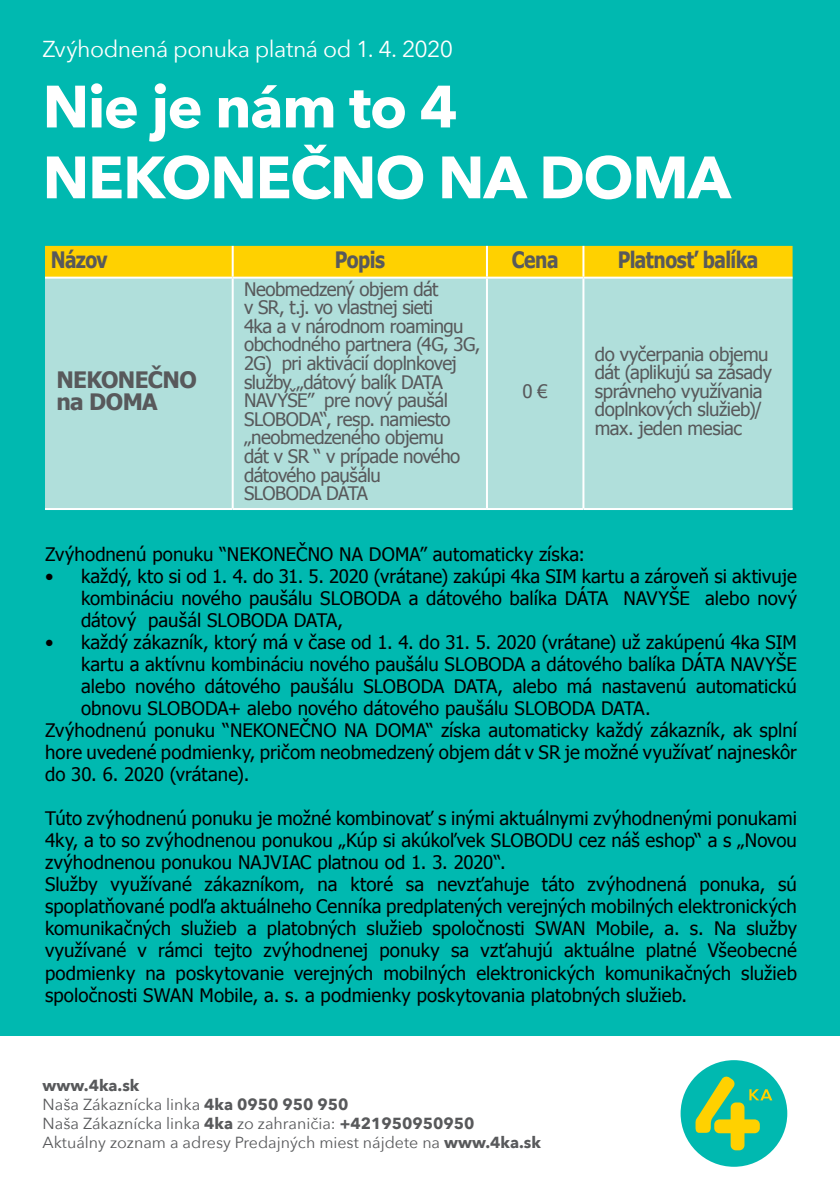
<style>
.page{position:relative;width:840px;height:1191px;background:#fff}
.page>*{position:absolute;margin:0;border:0;box-sizing:border-box;transform-origin:0 0}
.t1{font:700 59px/70.8px "Avenir Next";letter-spacing:-.02em;color:#fff}
.t2{font:23px "Avenir Next";letter-spacing:-.025em;color:#fff}
.t3{font:700 22.6px "Tahoma";letter-spacing:-.03em;color:#58595b;scale:.85 1}
.t4{font:700 22.6px/22px "Tahoma";letter-spacing:-.03em;color:#58595b}
.t5{font:18.6px/22px "Tahoma";letter-spacing:.005em;color:#000;text-align:justify}
.t6{font:18.6px/18.6px "Tahoma";letter-spacing:-.025em;color:#58595b}
.t7{font:16px/19.2px "Avenir Next";color:#58595b}
.s1{font-weight:700}
</style>
<div class="page">
<div style="left:0;top:0;width:839px;height:1191px;background:#00b9b0"></div>
<div style="left:45px;top:246px;width:747px;height:31px;background:#ffd100"></div>
<div style="left:45px;top:279px;width:747px;height:229px;background:#b0dfdb"></div>
<hr style="left:231px;top:246px;width:2px;height:31px;background:#fff">
<hr style="left:485px;top:246px;width:2px;height:31px;background:#fff">
<hr style="left:582px;top:246px;width:2px;height:31px;background:#fff">
<hr style="left:45px;top:277px;width:187px;height:2px;background:#fff">
<hr style="left:232px;top:277px;width:254px;height:2px;background:#fff">
<hr style="left:231px;top:279px;width:2px;height:229px;background:#fff">
<hr style="left:486px;top:277px;width:97px;height:2px;background:#fff">
<hr style="left:485px;top:279px;width:2px;height:229px;background:#fff">
<hr style="left:583px;top:277px;width:209px;height:2px;background:#fff">
<hr style="left:582px;top:279px;width:2px;height:229px;background:#fff">
<hr style="left:45px;top:508px;width:187px;height:2px;background:#fff">
<hr style="left:232px;top:508px;width:254px;height:2px;background:#fff">
<hr style="left:486px;top:508px;width:97px;height:2px;background:#fff">
<hr style="left:583px;top:508px;width:209px;height:2px;background:#fff">
<div style="left:0;top:1036px;width:839px;height:155px;background:#fff"></div>
<svg style="left:680px;top:1060px;width:106px;height:106px"></svg>
<p class="t2" style="left:43px;top:29px;width:411px">Zvýhodnená ponuka platná od 1. 4. 2020</p>
<h1 class="t1" style="left:43px;top:70px;width:689px">Nie je nám to 4<br>NEKONEČNO NA DOMA</h1>
<p class="t3" style="left:51px;top:243px;width:69px">Názov</p>
<p class="t3" style="left:334px;top:243px;width:60px">Popis</p>
<p class="t3" style="left:511px;top:243px;width:56px">Cena</p>
<p class="t3" style="left:617px;top:243px;width:167px">Platnosť balíka</p>
<p class="t4" style="left:56px;top:368px;width:142px">NEKONEČNO na DOMA</p>
<p class="t6" style="left:244px;top:279px;width:238px">Neobmedzený objem dát<br>v SR, t.j. vo vlastnej sieti<br>4ka a v národnom roamingu obchodného partnera (4G, 3G,<br>2G) pri aktivácií doplnkovej služby „dátový balík DATA<br>NAVYŠE” pre nový paušál<br>SLOBODA“, resp. namiesto „neobmedzeného objemu<br>dát v SR “ v prípade nového dátového paušálu<br>SLOBODA DÁTA</p>
<p class="t6" style="left:522px;top:381px;width:27px">0 €</p>
<p class="t6" style="left:594px;top:344px;width:179px">do vyčerpania objemu dát (aplikujú sa zásady správneho využívania doplnkových služieb)/ max. jeden mesiac</p>
<p class="t5" style="left:45px;top:542px;width:541px">Zvýhodnenú ponuku “NEKONEČNO NA DOMA” automaticky získa:</p>
<p class="t5" style="left:81px;top:564px;width:717px;text-indent:-36px">• každý, kto si od 1. 4. do 31. 5. 2020 (vrátane) zakúpi 4ka SIM kartu a zároveň si aktivuje kombináciu nového paušálu SLOBODA a dátového balíka DÁTA NAVYŠE alebo nový dátový paušál SLOBODA DATA,</p>
<p class="t5" style="left:45px;top:630px;width:753px">• každý zákazník, ktorý má v čase od 1. 4. do 31. 5. 2020 (vrátane) už zakúpenú 4ka SIM</p>
<p class="t5" style="left:81px;top:652px;width:717px">kartu a aktívnu kombináciu nového paušálu SLOBODA a dátového balíka DÁTA NAVYŠE</p>
<p class="t5" style="left:81px;top:674px;width:717px">alebo nového dátového paušálu SLOBODA DATA, alebo má nastavenú automatickú</p>
<p class="t5" style="left:81px;top:696px;width:571px">obnovu SLOBODA+ alebo nového dátového paušálu SLOBODA DATA.</p>
<p class="t5" style="left:45px;top:718px;width:753px">Zvýhodnenú ponuku “NEKONEČNO NA DOMA“ získa automaticky každý zákazník, ak splní</p>
<p class="t5" style="left:45px;top:740px;width:753px">hore uvedené podmienky, pričom neobmedzený objem dát v SR je možné využívať najneskôr</p>
<p class="t5" style="left:45px;top:762px;width:206px">do 30. 6. 2020 (vrátane).</p>
<p class="t5" style="left:45px;top:807px;width:753px;text-align:left">Túto zvýhodnenú ponuku je možné kombinovať s inými aktuálnymi zvýhodnenými ponukami 4ky, a to so zvýhodnenou ponukou „Kúp si akúkoľvek SLOBODU cez náš eshop“ a s „Novou zvýhodnenou ponukou NAJVIAC platnou od 1. 3. 2020“.<br>Služby využívané zákazníkom, na ktoré sa nevzťahuje táto zvýhodnená ponuka, sú spoplatňované podľa aktuálneho Cenníka predplatených verejných mobilných elektronických komunikačných služieb a platobných služieb spoločnosti SWAN Mobile, a. s. Na služby využívané v rámci tejto zvýhodnenej ponuky sa vzťahujú aktuálne platné Všeobecné podmienky na poskytovanie verejných mobilných elektronických komunikačných služieb spoločnosti SWAN Mobile, a. s. a podmienky poskytovania platobných služieb.</p>
<p class="t7" style="left:43px;top:1074px;width:499px"><span class="s1">www.4ka.sk<br></span>Naša Zákaznícka linka <span class="s1">4ka 0950 950 950<br></span>Naša Zákaznícka linka <span class="s1">4ka</span> zo zahraničia: <span class="s1">+421950950950<br></span>Aktuálny zoznam a adresy Predajných miest nájdete na <span class="s1">www.4ka.sk</span></p>
</div>
